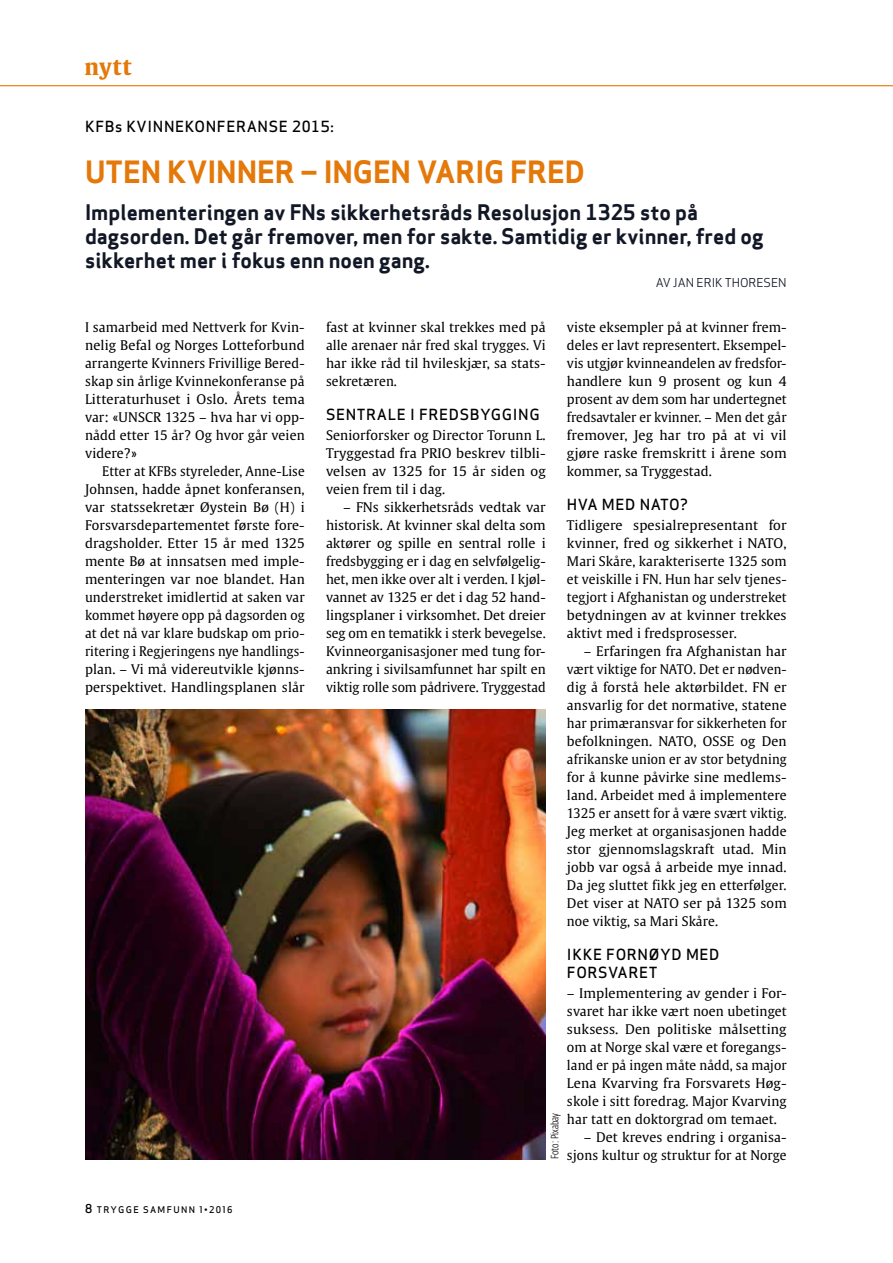
<style>
.page{position:relative;width:893px;height:1263px;background:#fff}
.page>*{position:absolute;margin:0;border:0;box-sizing:border-box;transform-origin:0 0}
.t1{font:30px "Apex Sans Bold T";letter-spacing:-.005em;color:#e47809}
.t2{font:22.35px "Gulliver Bold Roman";color:#e47809}
.t3{font:21px/24px "Apex Sans Bold T";color:#121726}
.t4{font:15px/18px "Apex Sans Medium T";letter-spacing:.04em;color:#000}
.t5{font:13.2px/18px "Gulliver Regular Roman";letter-spacing:.01em;color:#000;text-align:justify}
.t6{font:13.2px/18px "Gulliver Regular Roman";letter-spacing:.01em;color:#000;text-align:justify;scale:.96 1}
.t7{font:12px "Apex Sans Book T";color:#121726}
.t8{font:300 10.5px "Fedra Sans Cond Alt Std";color:#000}
.t9{font:9px "Apex Sans Medium C";letter-spacing:.15em;color:#000}
.s1{font-size:12px}
</style>
<div class="page">
<hr style="left:0;top:85px;width:893px;height:1px;background:#e47809">
<img style="left:85px;top:710px;width:461px;height:450px">
<h2 class="t2" style="left:84px;top:52px;width:49px">nytt</h2>
<p class="t4" style="left:85px;top:117px;width:250px">KFBs KVINNEKONFERANSE 2015:</p>
<h1 class="t1" style="left:85px;top:153px;width:501px">UTEN KVINNER – INGEN VARIG FRED</h1>
<h3 class="t3" style="left:85px;top:200px;width:680px">Implementeringen av FNs sikkerhetsråds Resolusjon 1325 sto på dagsorden. Det går fremover, men for sakte. Samtidig er kvinner, fred og sikkerhet mer i fokus enn noen gang.</h3>
<p class="t5" style="left:85px;top:318px;width:221px">I samarbeid med Nettverk for Kvin&shy;nelig Befal og Norges Lotteforbund arrangerte Kvinners Frivillige Bered&shy;skap sin årlige Kvinnekonferanse på Litteraturhuset i Oslo. Årets tema var: «UNSCR 1325 – hva har vi opp&shy;nådd etter 15 år? Og hvor går veien videre?»</p>
<p class="t6" style="left:85px;top:462px;width:230px;text-indent:17px">Etter at KFBs styreleder, Anne-Lise Johnsen, hadde åpnet konferansen, var statssekretær Øystein Bø (H) i Forsvarsdepartementet første fore&shy;dragsholder. Etter 15 år med 1325 mente Bø at innsatsen med imple&shy;menteringen var noe blandet. Han understreket imidlertid at saken var kommet høyere opp på dagsorden og at det nå var klare budskap om prio&shy;ritering i Regjeringens nye handlings&shy;plan. – Vi må videreutvikle kjønns&shy;perspektivet. Handlingsplanen slår</p>
<p class="t9" style="left:85px;top:1204px;width:149px"><span class="s1">8</span> TRYGGE SAMFUNN 1•2016</p>
<p class="t7" style="left:656px;top:275px;width:132px">AV JAN ERIK THORESEN</p>
<p class="t5" style="left:326px;top:318px;width:221px">fast at kvinner skal trekkes med på alle arenaer når fred skal trygges. Vi har ikke råd til hvileskjær, sa stats&shy;sekretæren.</p>
<p class="t4" style="left:326px;top:405px;width:215px">SENTRALE I FREDSBYGGING</p>
<p class="t5" style="left:326px;top:426px;width:221px">Seniorforsker og Director Torunn L.<br>Tryggestad fra PRIO beskrev tilbli&shy;velsen av 1325 for 15 år siden og veien frem til i dag.</p>
<p class="t5" style="left:326px;top:498px;width:221px;text-indent:17px">– FNs sikkerhetsråds vedtak var historisk. At kvinner skal delta som aktører og spille en sentral rolle i fredsbygging er i dag en selvfølgelig&shy;het, men ikke over alt i verden. I kjøl&shy;vannet av 1325 er det i dag 52 hand&shy;lingsplaner i virksomhet. Det dreier seg om en tematikk i sterk bevegelse.<br>Kvinneorganisasjoner med tung for&shy;ankring i sivilsamfunnet har spilt en viktig rolle som pådrivere. Tryggestad</p>
<p class="t5" style="left:567px;top:318px;width:221px">viste eksempler på at kvinner frem&shy;deles er lavt representert. Eksempel&shy;vis utgjør kvinneandelen av fredsfor&shy;handlere kun 9 prosent og kun 4 prosent av dem som har undertegnet fredsavtaler er kvinner. – Men det går fremover, Jeg har tro på at vi vil gjøre raske fremskritt i årene som kommer, sa Tryggestad.</p>
<p class="t4" style="left:567px;top:495px;width:123px">HVA MED NATO?</p>
<p class="t5" style="left:567px;top:516px;width:221px">Tidligere spesialrepresentant for kvinner, fred og sikkerhet i NATO, Mari Skåre, karakteriserte 1325 som et veiskille i FN. Hun har selv tjenes&shy;tegjort i Afghanistan og understreket betydningen av at kvinner trekkes aktivt med i fredsprosesser.</p>
<p class="t5" style="left:567px;top:642px;width:221px;text-indent:17px">– Erfaringen fra Afghanistan har vært viktige for NATO. Det er nødven&shy;dig å forstå hele aktørbildet. FN er ansvarlig for det normative, statene har primæransvar for sikkerheten for befolkningen. NATO, OSSE og Den afrikanske union er av stor betydning for å kunne påvirke sine medlems&shy;land. Arbeidet med å implementere 1325 er ansett for å være svært viktig.<br>Jeg merket at organisasjonen hadde stor gjennomslagskraft utad. Min jobb var også å arbeide mye innad.<br>Da jeg sluttet fikk jeg en etterfølger.<br>Det viser at NATO ser på 1325 som noe viktig, sa Mari Skåre.</p>
<p class="t4" style="left:567px;top:945px;width:154px">IKKE FORNØYD MED<br>FORSVARET</p>
<p class="t5" style="left:567px;top:984px;width:221px">– Implementering av gender i For&shy;svaret har ikke vært noen ubetinget suksess. Den politiske målsetting om at Norge skal være et foregangs&shy;land er på ingen måte nådd, sa major Lena Kvarving fra Forsvarets Høg&shy;skole i sitt foredrag. Major Kvarving har tatt en doktorgrad om temaet.</p>
<p class="t5" style="left:567px;top:1128px;width:221px;text-align:right">– Det kreves endring i organisa&shy;sjons kultur og struktur for at Norge</p>
<p class="t8" style="left:549px;top:1159px;width:47px;rotate:-90deg">Foto: Pixabay</p>
</div>
